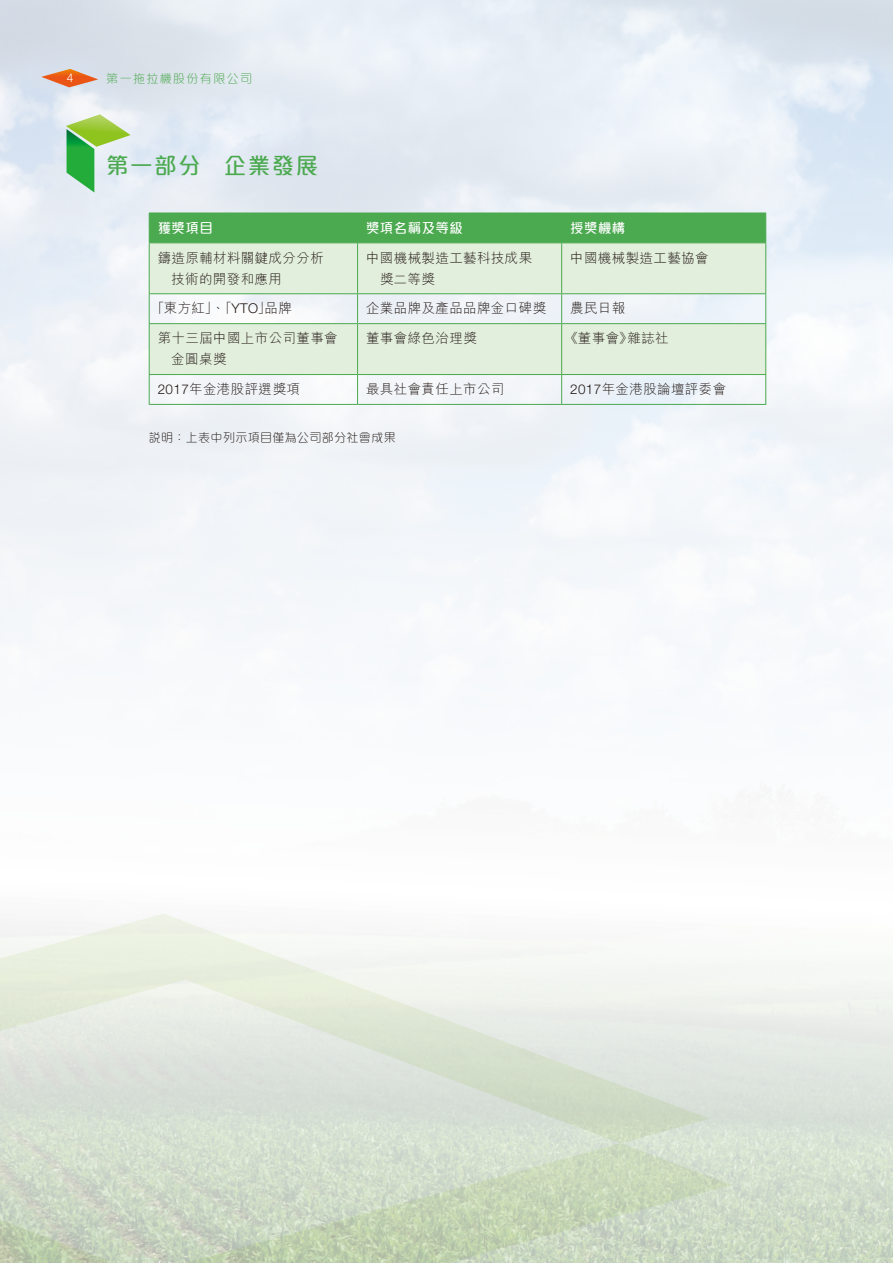
<style>
.page{position:relative;width:893px;height:1263px;background:#fff}
.page>*{position:absolute;margin:0;border:0;box-sizing:border-box;transform-origin:0 0}
.t1{font:500 22.5px "M Elle HK";letter-spacing:.065em;color:#4ba94f}
.t2{font:300 13.5px/21px "M Hei HK";letter-spacing:.03em;color:#231916}
.t3{font:500 13.5px "M Elle HK";letter-spacing:.03em;color:#fff}
.t4{font:300 12px "M Elle HK";letter-spacing:.03em;color:#231916}
.t5{font:300 12px "M Elle HK";letter-spacing:.115em;color:#4ba94f}
.t6{font:300 12px "Helvetica Neue LT Std";color:#fff}
.s1{font-family:"Helvetica Neue LT Std"}
</style>
<div class="page">
<img style="left:0;top:0;width:893px;height:1263px">
<svg style="left:41px;top:69px;width:57px;height:18px"></svg>
<svg style="left:66px;top:114px;width:65px;height:79px;background:#a7d5a0"></svg>
<svg style="left:150px;top:243px;width:615px;height:131px;background:#e4efe2"></svg>
<div style="left:149px;top:213px;width:617px;height:29px;background:#4ba94f"></div>
<hr style="left:149px;top:242px;width:209px;height:1px;background:#4ba94f">
<hr style="left:149px;top:243px;width:1px;height:50px;background:#4ba94f">
<hr style="left:358px;top:242px;width:204px;height:1px;background:#4ba94f">
<hr style="left:357px;top:243px;width:1px;height:50px;background:#4ba94f">
<hr style="left:562px;top:242px;width:204px;height:1px;background:#4ba94f">
<hr style="left:561px;top:243px;width:1px;height:50px;background:#4ba94f">
<hr style="left:765px;top:243px;width:1px;height:50px;background:#4ba94f">
<hr style="left:149px;top:293px;width:209px;height:1px;background:#4ba94f">
<svg style="left:149px;top:294px;width:1px;height:29px"></svg>
<hr style="left:358px;top:293px;width:204px;height:1px;background:#4ba94f">
<svg style="left:357px;top:294px;width:1px;height:29px"></svg>
<hr style="left:562px;top:293px;width:204px;height:1px;background:#4ba94f">
<svg style="left:561px;top:294px;width:1px;height:29px"></svg>
<svg style="left:765px;top:294px;width:1px;height:29px"></svg>
<hr style="left:149px;top:323px;width:209px;height:1px;background:#4ba94f">
<hr style="left:149px;top:324px;width:1px;height:50px;background:#4ba94f">
<hr style="left:358px;top:323px;width:204px;height:1px;background:#4ba94f">
<hr style="left:357px;top:324px;width:1px;height:50px;background:#4ba94f">
<hr style="left:562px;top:323px;width:204px;height:1px;background:#4ba94f">
<hr style="left:561px;top:324px;width:1px;height:50px;background:#4ba94f">
<hr style="left:765px;top:324px;width:1px;height:50px;background:#4ba94f">
<hr style="left:149px;top:374px;width:209px;height:1px;background:#4ba94f">
<svg style="left:149px;top:375px;width:1px;height:29px"></svg>
<hr style="left:358px;top:374px;width:204px;height:1px;background:#4ba94f">
<svg style="left:357px;top:375px;width:1px;height:29px"></svg>
<hr style="left:562px;top:374px;width:204px;height:1px;background:#4ba94f">
<svg style="left:561px;top:375px;width:1px;height:29px"></svg>
<svg style="left:765px;top:375px;width:1px;height:29px"></svg>
<hr style="left:149px;top:404px;width:209px;height:1px;background:#4ba94f">
<hr style="left:358px;top:404px;width:204px;height:1px;background:#4ba94f">
<hr style="left:562px;top:404px;width:204px;height:1px;background:#4ba94f">
<p class="t6" style="left:67px;top:71px;width:8px">4</p>
<p class="t5" style="left:106px;top:72px;width:147px">第一拖拉機股份有限公司</p>
<h1 class="t1" style="left:106px;top:154px;width:213px">第一部分 企業發展</h1>
<p class="t3" style="left:158px;top:221px;width:57px">獲獎項目</p>
<p class="t3" style="left:366px;top:221px;width:98px">獎項名稱及等級</p>
<p class="t3" style="left:570px;top:221px;width:57px">授獎機構</p>
<p class="t2" style="left:171px;top:247px;width:154px;text-indent:-14px">鑄造原輔材料關鍵成分分析技術的開發和應用</p>
<p class="t2" style="left:380px;top:247px;width:154px;text-indent:-14px">中國機械製造工藝科技成果獎二等獎</p>
<p class="t2" style="left:570px;top:247px;width:140px">中國機械製造工藝協會</p>
<p class="t2" style="left:151px;top:298px;width:142px">「東方紅」、「<span class="s1">YTO</span>」品牌</p>
<p class="t2" style="left:366px;top:298px;width:182px">企業品牌及產品品牌金口碑獎</p>
<p class="t2" style="left:570px;top:298px;width:57px">農民日報</p>
<p class="t2" style="left:171px;top:328px;width:168px;text-indent:-14px">第十三屆中國上市公司董事會金圓桌獎</p>
<p class="t2" style="left:366px;top:328px;width:112px">董事會綠色治理獎</p>
<p class="t2" style="left:565px;top:328px;width:105px">《董事會》雜誌社</p>
<p class="t2" style="left:158px;top:378px;width:144px"><span class="s1">2017</span>年金港股評選獎項</p>
<p class="t2" style="left:366px;top:378px;width:140px">最具社會責任上市公司</p>
<p class="t2" style="left:570px;top:378px;width:158px"><span class="s1">2017</span>年金港股論壇評委會</p>
<p class="t4" style="left:149px;top:431px;width:248px">說明：上表中列示項目僅為公司部分社會成果</p>
</div>
